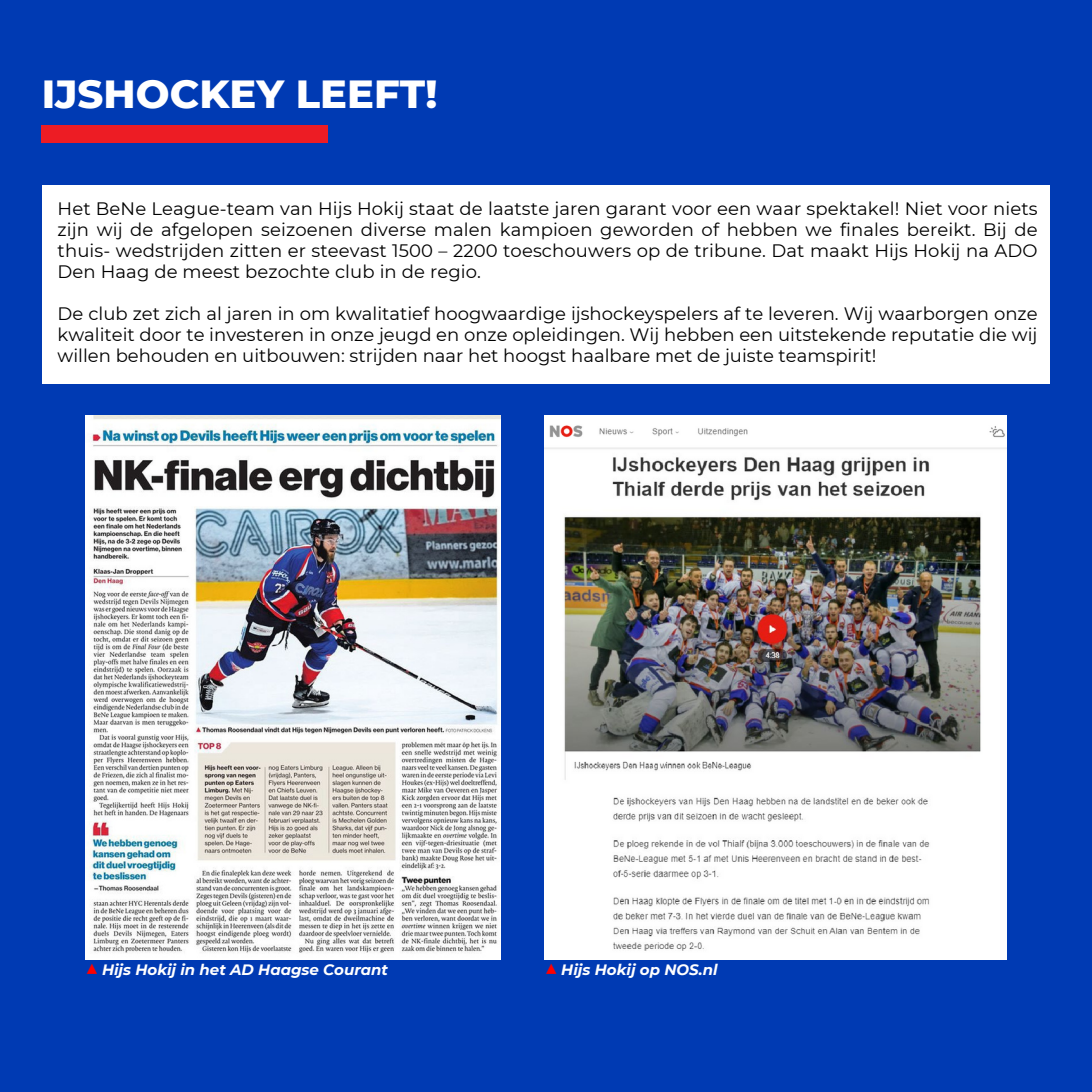
<style>
.page{position:relative;width:1092px;height:1092px;background:#fff}
.page>*{position:absolute;margin:0;border:0;box-sizing:border-box;transform-origin:0 0}
.t1{font:800 40px "Montserrat";color:#fff}
.t2{font:italic 700 24px "Montserrat";color:#f00}
.t3{font:18px/21px "Montserrat";letter-spacing:.005em;color:#000;text-align:justify}
.t4{font:italic 700 15px "Montserrat";color:#fff}
</style>
<div class="page">
<div style="left:0;top:0;width:1091px;height:1091px;background:#003ab3"></div>
<div style="left:42px;top:126px;width:285px;height:16px;background:#ed1c24"></div>
<div style="left:42px;top:185px;width:1007px;height:199px;background:#fff"></div>
<img style="left:85px;top:416px;width:415px;height:543px">
<img style="left:544px;top:416px;width:461px;height:543px">
<p class="t1" style="left:42px;top:69px;width:397px">IJSHOCKEY LEEFT!</p>
<p class="t3" style="left:58px;top:198px;width:981px">Het BeNe League-team van Hijs Hokij staat de laatste jaren garant voor een waar spektakel! Niet voor niets zijn wij de afgelopen seizoenen diverse malen kampioen geworden of hebben we finales bereikt. Bij de thuis- wedstrijden zitten er steevast 1500 – 2200 toeschouwers op de tribune. Dat maakt Hijs Hokij na ADO Den Haag de meest bezochte club in de regio.</p>
<p class="t3" style="left:58px;top:303px;width:981px">De club zet zich al jaren in om kwalitatief hoogwaardige ijshockeyspelers af te leveren. Wij waarborgen onze kwaliteit door te investeren in onze jeugd en onze opleidingen. Wij hebben een uitstekende reputatie die wij willen behouden en uitbouwen: strijden naar het hoogst haalbare met de juiste teamspirit!</p>
<p class="t2" style="left:85px;top:951px;width:16px">▲</p>
<p class="t4" style="left:102px;top:960px;width:287px">Hijs Hokij in het AD Haagse Courant</p>
<p class="t2" style="left:544px;top:951px;width:16px">▲</p>
<p class="t4" style="left:561px;top:960px;width:158px">Hijs Hokij op NOS.nl</p>
</div>
